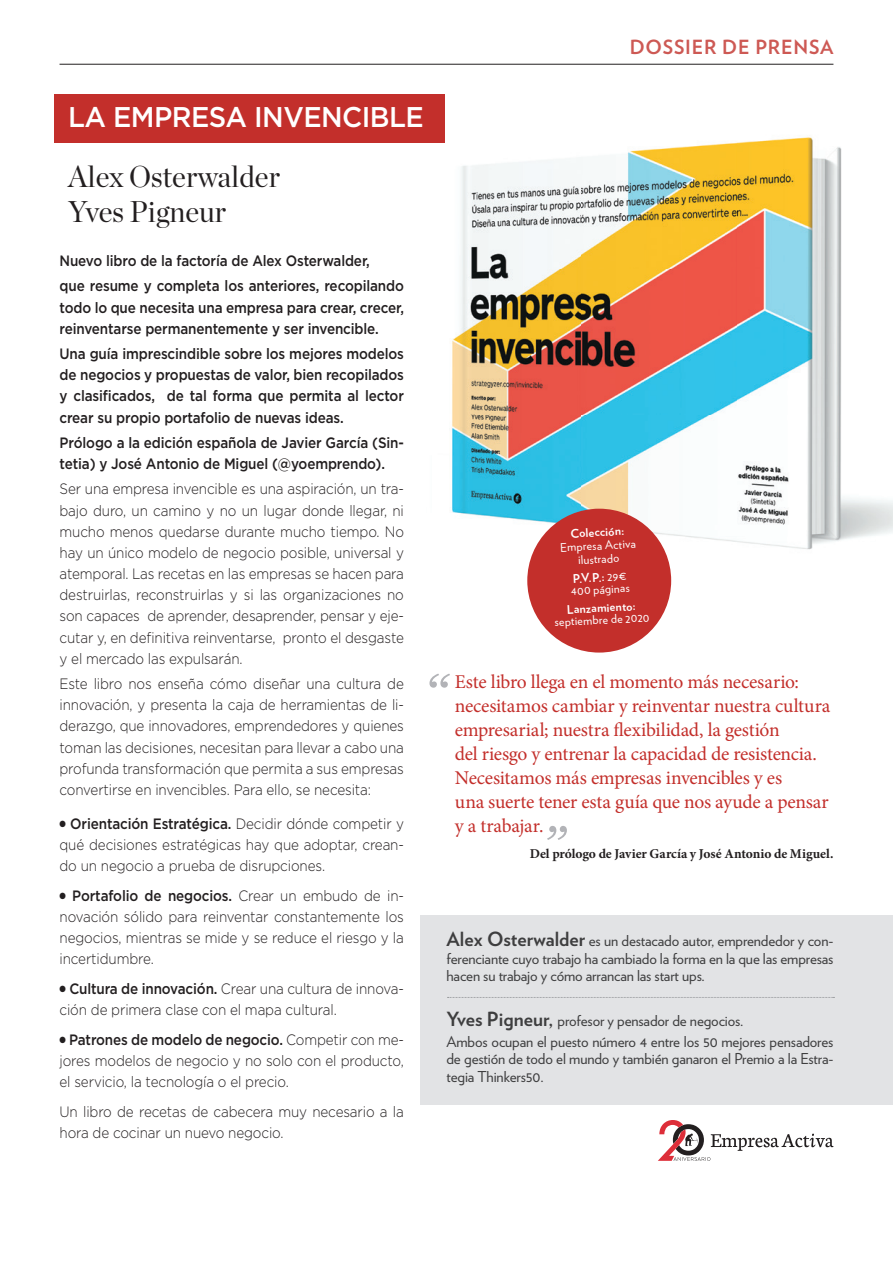
<style>
.page{position:relative;width:893px;height:1263px;background:#fff}
.page>*{position:absolute;margin:0;border:0;box-sizing:border-box;transform-origin:0 0}
.t1{font:30px/34.5px "Chronicle Display";color:#231f20}
.t2{font:500 28.5px "Gotham HTF";letter-spacing:-.02em;color:#fff;scale:.96 1}
.t3{font:19.5px/24px "Minion Pro";letter-spacing:-.015em;color:#c32f2b}
.t4{font:700 19.5px "Verlag";letter-spacing:.04em;color:#cd5954}
.t5{font:300 15px/21.1px "Gotham";letter-spacing:-.01em;color:#231f20;text-align:justify;scale:.9 1}
.t6{font:500 15px/21.1px "Gotham";letter-spacing:-.01em;color:#231f20;scale:.9 1}
.t7{font:15px/17.2px "Verlag";letter-spacing:-.01em;color:#3e3e3f}
.t8{font:700 13.5px "Minion Pro";letter-spacing:-.005em;color:#231f20}
.t9{font:12px/13.5px "Verlag";color:#fff;text-align:center}
.t10{font:700 12px "Verlag";color:#fff}
.s1{font-weight:500}
.s2{font-weight:700}
.s3{font-weight:700;font-size:19.5px}
</style>
<div class="page">
<hr style="left:60px;top:64px;width:773px;height:1px;background:#231f20">
<div style="left:54px;top:94px;width:390px;height:48px;background:#c32f2b"></div>
<div style="left:421px;top:915px;width:472px;height:189px;background:#e2e3e5"></div>
<svg style="left:429px;top:674px;width:21px;height:14px"></svg>
<svg style="left:547px;top:826px;width:20px;height:14px"></svg>
<img style="left:426px;top:124px;width:467px;height:437px">
<img style="left:426px;top:124px;width:18px;height:18px">
<div style="left:527px;top:509px;width:144px;height:144px;background:#c32f2b;border-radius:50%"></div>
<svg style="left:448px;top:997px;width:386px;height:1px"></svg>
<svg style="left:658px;top:1120px;width:175px;height:41px"></svg>
<h2 class="t2" style="left:68px;top:101px;width:372px">LA EMPRESA INVENCIBLE</h2>
<h1 class="t1" style="left:68px;top:157px;width:213px">Alex Osterwalder<br>Yves Pigneur</h1>
<p class="t6" style="left:60px;top:248px;width:384px;line-height:25.3px">Nuevo libro de la factoría de Alex Osterwalder,<br>que resume y completa los anteriores, recopilando</p>
<p class="t6" style="left:60px;top:296px;width:384px">todo lo que necesita una empresa para crear, crecer, reinventarse permanentemente y ser invencible.</p>
<p class="t6" style="left:60px;top:343px;width:384px;text-align:justify">Una guía imprescindible sobre los mejores modelos de negocios y propuestas de valor, bien recopilados y clasificados, de tal forma que permita al lector crear su propio portafolio de nuevas ideas.</p>
<p class="t6" style="left:60px;top:432px;width:384px">Prólogo a la edición española de Javier García (Sin&shy;tetia) y José Antonio de Miguel (@yoemprendo).</p>
<p class="t5" style="left:60px;top:478px;width:384px">Ser una empresa invencible es una aspiración, un tra&shy;bajo duro, un camino y no un lugar donde llegar, ni mucho menos quedarse durante mucho tiempo. No hay un único modelo de negocio posible, universal y atemporal. Las recetas en las empresas se hacen para destruirlas, reconstruirlas y si las organizaciones no son capaces de aprender, desaprender, pensar y eje&shy;cutar y, en definitiva reinventarse, pronto el desgaste y el mercado las expulsarán.</p>
<p class="t5" style="left:60px;top:673px;width:384px">Este libro nos enseña cómo diseñar una cultura de innovación, y presenta la caja de herramientas de li&shy;derazgo, que innovadores, emprendedores y quienes toman las decisiones, necesitan para llevar a cabo una profunda transformación que permita a sus empresas convertirse en invencibles. Para ello, se necesita:</p>
<p class="t5" style="left:60px;top:813px;width:384px">● <span class="s1">Orientación Estratégica.</span> Decidir dónde competir y qué decisiones estratégicas hay que adoptar, crean&shy;do un negocio a prueba de disrupciones.</p>
<p class="t5" style="left:60px;top:885px;width:384px">● <span class="s1">Portafolio de negocios.</span> Crear un embudo de in&shy;novación sólido para reinventar constantemente los negocios, mientras se mide y se reduce el riesgo y la incertidumbre.</p>
<p class="t5" style="left:60px;top:978px;width:384px">● <span class="s1">Cultura de innovación.</span> Crear una cultura de innova&shy;ción de primera clase con el mapa cultural.</p>
<p class="t5" style="left:60px;top:1028px;width:384px">● <span class="s1">Patrones de modelo de negocio.</span> Competir con me&shy;jores modelos de negocio y no solo con el producto, el servicio, la tecnología o el precio.</p>
<p class="t5" style="left:60px;top:1100px;width:384px">Un libro de recetas de cabecera muy necesario a la hora de cocinar un nuevo negocio.</p>
<h3 class="t4" style="left:630px;top:32px;width:205px">DOSSIER DE PRENSA</h3>
<p class="t10" style="left:570px;top:524px;width:55px;rotate:-3deg">Colección:</p>
<p class="t9" style="left:560px;top:540px;width:77px;rotate:-3deg">Empresa Activa ilustrado</p>
<p class="t9" style="left:570px;top:572px;width:60px;line-height:12px;text-align:left;rotate:-3deg"><span class="s2">P.V.P.:</span> 29€<br>400 páginas</p>
<p class="t10" style="left:566px;top:600px;width:70px;rotate:-3deg">Lanzamiento:</p>
<p class="t9" style="left:554px;top:615px;width:96px;rotate:-3deg">septiembre de 2020</p>
<p class="t3" style="left:455px;top:670px;width:377px">Este libro llega en el momento más necesario: necesitamos cambiar y reinventar nuestra cultura empresarial; nuestra exibilidad, la gestión<br>del riesgo y entrenar la capacidad de resistencia.<br>Necesitamos más empresas invencibles y es<br>una suerte tener esta guía que nos ayude a pensar y a trabajar.</p>
<p class="t8" style="left:530px;top:844px;width:305px">Del prólogo de Javier García y José Antonio de Miguel.</p>
<p class="t7" style="left:446px;top:932px;width:388px;text-align:justify"><span class="s3">Alex Osterwalder</span> es un destacado autor, emprendedor y con&shy;ferenciante cuyo trabajo ha cambiado la forma en la que las empresas hacen su trabajo y cómo arrancan las start ups.</p>
<p class="t7" style="left:446px;top:1009px;width:388px;line-height:21.5px"><span class="s3">Yves Pigneur,</span> profesor y pensador de negocios.<br>Ambos ocupan el puesto número 4 entre los 50 mejores pensadores</p>
<p class="t7" style="left:446px;top:1049px;width:388px">de gestión de todo el mundo y también ganaron el Premio a la Estra&shy;tegia Thinkers50.</p>
</div>
